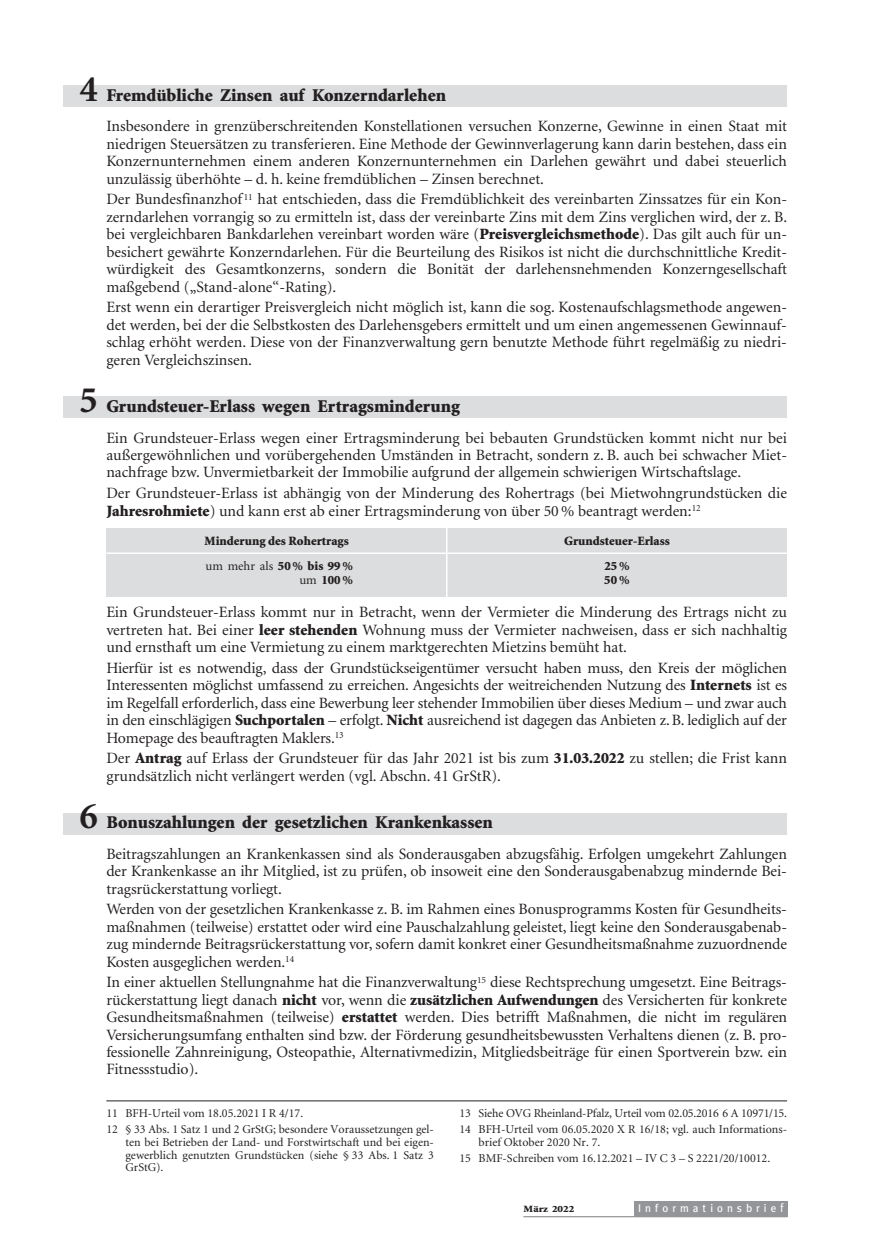
<style>
.page{position:relative;width:885px;height:1259px;background:#fff}
.page>*{position:absolute;margin:0;border:0;box-sizing:border-box;transform-origin:0 0}
.t1{font:900 18px "Minion";color:#231f20}
.t2{font:15.75px/17.4px "Minion";color:#231f20;text-align:justify}
.t3{font:900 12.75px "Minion";color:#231f20}
.t4{font:12.75px "Minion";color:#231f20}
.t5{font:12px/15.9px "Minion";color:#231f20}
.t6{font:11.25px "Meta";letter-spacing:.36em;color:#fff}
.t7{font:900 9.6px "Minion";color:#231f20;scale:1.15 1}
.s1{font-weight:700;font-size:37.5px}
.s2{font-weight:900}
.s3{font-weight:400}
.s4{font-size:12px}
</style>
<div class="page">
<div style="left:64px;top:813px;width:723px;height:21px;background:#dcddde"></div>
<div style="left:64px;top:396px;width:723px;height:22px;background:#dcddde"></div>
<div style="left:106px;top:529px;width:681px;height:68px;background:#dcddde"></div>
<hr style="left:446px;top:525px;width:1px;height:72px;background:#fff">
<div style="left:64px;top:85px;width:723px;height:21px;background:#dcddde"></div>
<div style="left:634px;top:1200px;width:153px;height:16px;background:#939598"></div>
<hr style="left:523px;top:1216px;width:264px;height:1px;background:#939598">
<hr style="left:106px;top:1100px;width:681px;height:1px;background:#231f20">
<hr style="left:106px;top:552px;width:681px;height:2px;background:#fff">
<p class="t1" style="left:79px;top:88px;width:368px"><span class="s1">4</span> Fremdübliche Zinsen auf Konzerndarlehen</p>
<p class="t2" style="left:106px;top:119px;width:682px">Insbesondere in grenzüberschreitenden Konstellationen versuchen Konzerne, Gewinne in einen Staat mit niedrigen Steuersätzen zu transferieren. Eine Methode der Gewinnverlagerung kann darin bestehen, dass ein Konzernunternehmen einem anderen Konzernunternehmen ein Darlehen gewährt und dabei steuerlich unzulässig überhöhte – d. h. keine fremdüblichen – Zinsen berechnet.</p>
<p class="t2" style="left:106px;top:192px;width:682px">Der Bundesfinanzhof <sup>11</sup> hat entschieden, dass die Fremdüblichkeit des vereinbarten Zinssatzes für ein Kon&shy;zerndarlehen vorrangig so zu ermitteln ist, dass der vereinbarte Zins mit dem Zins verglichen wird, der z. B. bei vergleichbaren Bankdarlehen vereinbart worden wäre (<span class="s2">Preisvergleichsmethode</span>). Das gilt auch für un&shy;besichert gewährte Konzerndarlehen. Für die Beurteilung des Risikos ist nicht die durchschnittliche Kredit&shy;würdigkeit des Gesamtkonzerns, sondern die Bonität der darlehensnehmenden Konzerngesellschaft maßgebend („Stand-alone“-Rating).</p>
<p class="t2" style="left:106px;top:300px;width:682px">Erst wenn ein derartiger Preisvergleich nicht möglich ist, kann die sog. Kostenaufschlagsmethode angewen&shy;det werden, bei der die Selbstkosten des Darlehensgebers ermittelt und um einen angemessenen Gewinnauf&shy;schlag erhöht werden. Diese von der Finanzverwaltung gern benutzte Methode führt regelmäßig zu niedri&shy;geren Vergleichszinsen.</p>
<p class="t1" style="left:79px;top:399px;width:382px"><span class="s1">5</span> Grundsteuer-Erlass wegen Ertragsminderung</p>
<p class="t2" style="left:106px;top:430px;width:682px">Ein Grundsteuer-Erlass wegen einer Ertragsminderung bei bebauten Grundstücken kommt nicht nur bei außergewöhnlichen und vorübergehenden Umständen in Betracht, sondern z. B. auch bei schwacher Miet&shy;nachfrage bzw. Unvermietbarkeit der Immobilie aufgrund der allgemein schwierigen Wirtschaftslage.</p>
<p class="t2" style="left:106px;top:486px;width:682px">Der Grundsteuer-Erlass ist abhängig von der Minderung des Rohertrags (bei Mietwohngrundstücken die<br><span class="s2">Jahresrohmiete</span>) und kann erst ab einer Ertragsminderung von über 50 % beantragt werden:<sup>12</sup></p>
<p class="t3" style="left:204px;top:536px;width:146px">Minderung des Rohertrags</p>
<p class="t3" style="left:564px;top:536px;width:107px">Grundsteuer-Erlass</p>
<p class="t4" style="left:205px;top:561px;width:149px">um mehr als <span class="s2">50 % bis 99 %</span></p>
<p class="t3" style="left:604px;top:561px;width:27px">25%</p>
<p class="t3" style="left:299px;top:575px;width:55px"><span class="s3">um</span> 100 %</p>
<p class="t3" style="left:604px;top:575px;width:27px">50%</p>
<p class="t2" style="left:106px;top:605px;width:682px">Ein Grundsteuer-Erlass kommt nur in Betracht, wenn der Vermieter die Minderung des Ertrags nicht zu vertreten hat. Bei einer <span class="s2">leer stehenden</span> Wohnung muss der Vermieter nachweisen, dass er sich nachhaltig und ernsthaft um eine Vermietung zu einem marktgerechten Mietzins bemüht hat.</p>
<p class="t2" style="left:106px;top:660px;width:682px">Hierfür ist es notwendig, dass der Grundstückseigentümer versucht haben muss, den Kreis der möglichen Interessenten möglichst umfassend zu erreichen. Angesichts der weitreichenden Nutzung des <span class="s2">Internets</span> ist es im Regelfall erforderlich, dass eine Bewerbung leer stehender Immobilien über dieses Medium – und zwar auch in den einschlägigen <span class="s2">Suchportalen</span> – erfolgt. <span class="s2">Nicht</span> ausreichend ist dagegen das Anbieten z. B. lediglich auf der Homepage des beauftragten Maklers.<sup>13</sup></p>
<p class="t2" style="left:106px;top:750px;width:682px">Der <span class="s2">Antrag</span> auf Erlass der Grundsteuer für das Jahr 2021 ist bis zum <span class="s2">31.03.2022</span> zu stellen; die Frist kann grundsätzlich nicht verlängert werden (vgl. Abschn. 41 GrStR).</p>
<p class="t1" style="left:79px;top:815px;width:415px"><span class="s1">6</span> Bonuszahlungen der gesetzlichen Krankenkassen</p>
<p class="t2" style="left:106px;top:846px;width:682px">Beitragszahlungen an Krankenkassen sind als Sonderausgaben abzugsfähig. Erfolgen umgekehrt Zahlungen der Krankenkasse an ihr Mitglied, ist zu prüfen, ob insoweit eine den Sonderausgabenabzug mindernde Bei&shy;tragsrückerstattung vorliegt.</p>
<p class="t2" style="left:106px;top:902px;width:682px">Werden von der gesetzlichen Krankenkasse z. B. im Rahmen eines Bonusprogramms Kosten für Gesundheits&shy;maßnahmen (teilweise) erstattet oder wird eine Pauschalzahlung geleistet, liegt keine den Sonderausgabenab&shy;zug mindernde Beitragsrückerstattung vor, sofern damit konkret einer Gesundheitsmaßnahme zuzuordnende Kosten ausgeglichen werden.<sup>14</sup></p>
<p class="t2" style="left:106px;top:974px;width:682px">In einer aktuellen Stellungnahme hat die Finanzverwaltung<sup>15</sup> diese Rechtsprechung umgesetzt. Eine Beitrags&shy;rückerstattung liegt danach <span class="s2">nicht</span> vor, wenn die <span class="s2">zusätzlichen Aufwendungen</span> des Versicherten für konkrete Gesundheitsmaßnahmen (teilweise) <span class="s2">erstattet</span> werden. Dies betrifft Maßnahmen, die nicht im regulären Versicherungsumfang enthalten sind bzw. der Förderung gesundheitsbewussten Verhaltens dienen (z. B. pro&shy;fessionelle Zahnreinigung, Osteopathie, Alternativmedizin, Mitgliedsbeiträge für einen Sportverein bzw. ein Fitnessstudio).</p>
<p class="t5" style="left:106px;top:1106px;width:329px">11 BFH-Urteil vom 18.05.2021 I R 4/17.<br>12 § 33 Abs. 1 Satz 1 und 2 GrStG; besondere Voraussetzungen gel-</p>
<p class="t5" style="left:125px;top:1136px;width:310px;line-height:12.8px;text-align:justify">ten bei Betrieben der Land- und Forstwirtschaft und bei eigen&shy;gewerblich genutzten Grundstücken (siehe § 33 Abs. 1 Satz 3<br>GrStG).</p>
<p class="t5" style="left:459px;top:1106px;width:329px">13 Siehe OVG Rheinland-Pfalz, Urteil vom 02.05.2016 6 A 10971/15.<br>14 BFH-Urteil vom 06.05.2020 X R 16/18; vgl. auch Informations-</p>
<p class="t5" style="left:459px;top:1135px;width:312px;text-indent:19px">brief Oktober 2020 Nr. 7.<br>15 BMF-Schreiben vom 16.12.2021 – IV C 3 – S 2221/20/10012.</p>
<p class="t7" style="left:523px;top:1205px;width:46px">März 2022</p>
<p class="t6" style="left:638px;top:1201px;width:147px">Informationsbrie<span class="s4">f</span></p>
</div>
